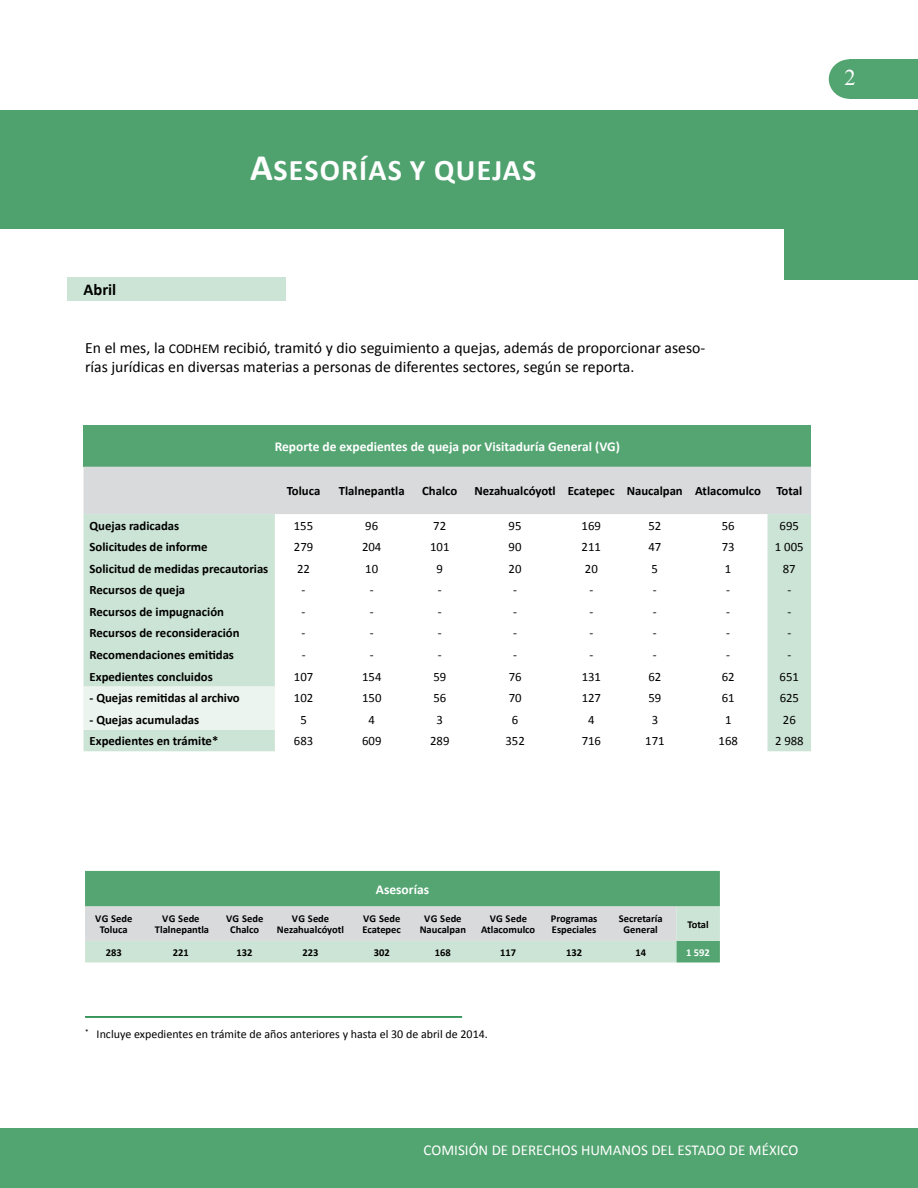
<style>
.page{position:relative;width:918px;height:1188px;background:#fff}
.page>*{position:absolute;margin:0;border:0;box-sizing:border-box;transform-origin:0 0}
.t1{font:700 30px "Calibri";letter-spacing:.04em;color:#fff}
.t2{font:22.5px "Times New Roman";color:#fff}
.t3{font:700 16.5px "Calibri";color:#000}
.t4{font:15.75px/18.9px "Calibri";color:#000}
.t5{font:15px "Calibri";color:#fff}
.t6{font:700 13.5px "Calibri";color:#fff}
.t7{font:700 12.75px "Calibri";color:#000}
.t8{font:12.75px "Calibri";color:#000}
.t9{font:12px "Calibri";color:#000}
.t10{font:700 10.5px/10.5px "Calibri";color:#000;text-align:center}
.t11{font:700 10.5px "Calibri";color:#fff}
.s1{font-size:37.5px}
.s2{font-size:13.5px}
</style>
<div class="page">
<div style="left:849px;top:59px;width:69px;height:40px;background:#52a470"></div>
<div style="left:829px;top:59px;width:41px;height:40px;background:#52a470;border-radius:50%"></div>
<div style="left:0;top:1128px;width:918px;height:60px;background:#52a470"></div>
<div style="left:0;top:110px;width:918px;height:118px;background:#4fa26e"></div>
<div style="left:785px;top:187px;width:133px;height:93px;background:#4fa26e"></div>
<div style="left:85px;top:871px;width:635px;height:35px;background:#54a572"></div>
<svg style="left:85px;top:906px;width:635px;height:56px;background:#d0dcd5"></svg>
<div style="left:67px;top:277px;width:218px;height:24px;background:#cce4d5"></div>
<div style="left:84px;top:425px;width:727px;height:42px;background:#54a572"></div>
<div style="left:84px;top:467px;width:727px;height:47px;background:#d9dadb"></div>
<svg style="left:84px;top:514px;width:727px;height:237px"></svg>
<div style="left:84px;top:687px;width:191px;height:43px;background:#ebf4ee"></div>
<hr style="left:85px;top:1016px;width:377px;height:2px;background:#00792c">
<p class="t3" style="left:84px;top:279px;width:34px">Abril</p>
<h1 class="t1" style="left:250px;top:151px;width:286px"><span class="s1">A</span>SESORÍAS y QUEJAS</h1>
<p class="t4" style="left:85px;top:339px;width:622px">En el mes, la <span class="s2">CODHEM</span> recibió, tramitó y dio seguimiento a quejas, además de proporcionar aseso&shy;rías jurídicas en diversas materias a personas de diferentes sectores, según se reporta.</p>
<p class="t6" style="left:275px;top:438px;width:347px">Reporte de expedientes de queja por Visitaduría General (VG)</p>
<p class="t7" style="left:287px;top:483px;width:35px">Toluca</p>
<p class="t7" style="left:339px;top:483px;width:67px">Tlalnepantla</p>
<p class="t7" style="left:422px;top:483px;width:37px">Chalco</p>
<p class="t7" style="left:474px;top:483px;width:329px">Nezahualcóyotl Ecatepec Naucalpan Atlacomulco Total</p>
<p class="t7" style="left:90px;top:517px;width:91px">Quejas radicadas</p>
<p class="t8" style="left:294px;top:517px;width:21px">155</p>
<p class="t8" style="left:365px;top:517px;width:14px">96</p>
<p class="t8" style="left:433px;top:517px;width:14px">72</p>
<p class="t8" style="left:509px;top:517px;width:14px">95</p>
<p class="t8" style="left:582px;top:517px;width:21px">169</p>
<p class="t8" style="left:648px;top:517px;width:14px">52</p>
<p class="t8" style="left:722px;top:517px;width:14px">56</p>
<p class="t8" style="left:780px;top:517px;width:21px">695</p>
<p class="t7" style="left:90px;top:539px;width:120px">Solicitudes de informe</p>
<p class="t8" style="left:294px;top:539px;width:21px">279</p>
<p class="t8" style="left:362px;top:539px;width:21px">204</p>
<p class="t8" style="left:430px;top:539px;width:21px">101</p>
<p class="t8" style="left:509px;top:539px;width:14px">90</p>
<p class="t8" style="left:582px;top:539px;width:21px">211</p>
<p class="t8" style="left:648px;top:539px;width:14px">47</p>
<p class="t8" style="left:722px;top:539px;width:14px">73</p>
<p class="t8" style="left:775px;top:539px;width:30px">1 005</p>
<p class="t7" style="left:90px;top:560px;width:180px">Solicitud de medidas precautorias</p>
<p class="t8" style="left:297px;top:560px;width:14px">22</p>
<p class="t8" style="left:365px;top:560px;width:14px">10</p>
<p class="t8" style="left:437px;top:560px;width:8px">9</p>
<p class="t8" style="left:509px;top:560px;width:14px">20</p>
<p class="t8" style="left:585px;top:560px;width:14px">20</p>
<p class="t8" style="left:652px;top:560px;width:8px">5</p>
<p class="t8" style="left:725px;top:560px;width:8px">1</p>
<p class="t8" style="left:783px;top:560px;width:14px">87</p>
<p class="t7" style="left:90px;top:582px;width:97px">Recursos de queja</p>
<p class="t8" style="left:302px;top:582px;width:5px">-</p>
<p class="t8" style="left:370px;top:582px;width:5px">-</p>
<p class="t8" style="left:438px;top:582px;width:5px">-</p>
<p class="t8" style="left:513px;top:582px;width:5px">-</p>
<p class="t8" style="left:589px;top:582px;width:5px">-</p>
<p class="t8" style="left:653px;top:582px;width:5px">-</p>
<p class="t8" style="left:726px;top:582px;width:5px">-</p>
<p class="t8" style="left:787px;top:582px;width:5px">-</p>
<p class="t7" style="left:90px;top:604px;width:136px">Recursos de impugnación</p>
<p class="t8" style="left:302px;top:604px;width:5px">-</p>
<p class="t8" style="left:370px;top:604px;width:5px">-</p>
<p class="t8" style="left:438px;top:604px;width:5px">-</p>
<p class="t8" style="left:513px;top:604px;width:5px">-</p>
<p class="t8" style="left:589px;top:604px;width:5px">-</p>
<p class="t8" style="left:653px;top:604px;width:5px">-</p>
<p class="t8" style="left:726px;top:604px;width:5px">-</p>
<p class="t8" style="left:787px;top:604px;width:5px">-</p>
<p class="t7" style="left:90px;top:625px;width:151px">Recursos de reconsideración</p>
<p class="t8" style="left:302px;top:625px;width:5px">-</p>
<p class="t8" style="left:370px;top:625px;width:5px">-</p>
<p class="t8" style="left:438px;top:625px;width:5px">-</p>
<p class="t8" style="left:513px;top:625px;width:5px">-</p>
<p class="t8" style="left:589px;top:625px;width:5px">-</p>
<p class="t8" style="left:653px;top:625px;width:5px">-</p>
<p class="t8" style="left:726px;top:625px;width:5px">-</p>
<p class="t8" style="left:787px;top:625px;width:5px">-</p>
<p class="t7" style="left:90px;top:647px;width:146px">Recomendaciones emitidas</p>
<p class="t8" style="left:302px;top:647px;width:5px">-</p>
<p class="t8" style="left:370px;top:647px;width:5px">-</p>
<p class="t8" style="left:438px;top:647px;width:5px">-</p>
<p class="t8" style="left:513px;top:647px;width:5px">-</p>
<p class="t8" style="left:589px;top:647px;width:5px">-</p>
<p class="t8" style="left:653px;top:647px;width:5px">-</p>
<p class="t8" style="left:726px;top:647px;width:5px">-</p>
<p class="t8" style="left:787px;top:647px;width:5px">-</p>
<p class="t7" style="left:90px;top:668px;width:125px">Expedientes concluidos</p>
<p class="t8" style="left:294px;top:668px;width:21px">107</p>
<p class="t8" style="left:362px;top:668px;width:21px">154</p>
<p class="t8" style="left:433px;top:668px;width:14px">59</p>
<p class="t8" style="left:509px;top:668px;width:14px">76</p>
<p class="t8" style="left:582px;top:668px;width:21px">131</p>
<p class="t8" style="left:648px;top:668px;width:14px">62</p>
<p class="t8" style="left:722px;top:668px;width:14px">62</p>
<p class="t8" style="left:780px;top:668px;width:21px">651</p>
<p class="t7" style="left:90px;top:690px;width:152px">- Quejas remitidas al archivo</p>
<p class="t8" style="left:294px;top:690px;width:21px">102</p>
<p class="t8" style="left:362px;top:690px;width:21px">150</p>
<p class="t8" style="left:433px;top:690px;width:14px">56</p>
<p class="t8" style="left:509px;top:690px;width:14px">70</p>
<p class="t8" style="left:582px;top:690px;width:21px">127</p>
<p class="t8" style="left:648px;top:690px;width:14px">59</p>
<p class="t8" style="left:722px;top:690px;width:14px">61</p>
<p class="t8" style="left:780px;top:690px;width:21px">625</p>
<p class="t7" style="left:90px;top:711px;width:111px">- Quejas acumuladas</p>
<p class="t8" style="left:300px;top:711px;width:8px">5</p>
<p class="t8" style="left:369px;top:711px;width:8px">4</p>
<p class="t8" style="left:437px;top:711px;width:8px">3</p>
<p class="t8" style="left:512px;top:711px;width:8px">6</p>
<p class="t8" style="left:588px;top:711px;width:8px">4</p>
<p class="t8" style="left:652px;top:711px;width:8px">3</p>
<p class="t8" style="left:725px;top:711px;width:8px">1</p>
<p class="t8" style="left:783px;top:711px;width:14px">26</p>
<p class="t7" style="left:90px;top:733px;width:130px">Expedientes en trámite*</p>
<p class="t8" style="left:294px;top:733px;width:21px">683</p>
<p class="t8" style="left:362px;top:733px;width:21px">609</p>
<p class="t8" style="left:430px;top:733px;width:21px">289</p>
<p class="t8" style="left:506px;top:733px;width:21px">352</p>
<p class="t8" style="left:582px;top:733px;width:21px">716</p>
<p class="t8" style="left:645px;top:733px;width:21px">171</p>
<p class="t8" style="left:719px;top:733px;width:21px">168</p>
<p class="t8" style="left:775px;top:733px;width:30px">2 988</p>
<h2 class="t2" style="left:845px;top:63px;width:13px">2</h2>
<p class="t6" style="left:376px;top:881px;width:55px">Asesorías</p>
<p class="t10" style="left:95px;top:914px;width:39px">VG sede<br>Toluca</p>
<p class="t10" style="left:155px;top:914px;width:56px">VG sede<br>Tlalnepantla</p>
<p class="t10" style="left:226px;top:914px;width:39px">VG sede<br>Chalco</p>
<p class="t10" style="left:277px;top:914px;width:69px">VG sede<br>Nezahualcóyotl</p>
<p class="t10" style="left:362px;top:914px;width:40px;text-align:left">VG sede<br>Ecatepec</p>
<p class="t10" style="left:420px;top:914px;width:48px">VG sede<br>Naucalpan</p>
<p class="t10" style="left:481px;top:914px;width:56px">VG sede<br>Atlacomulco</p>
<p class="t10" style="left:551px;top:914px;width:48px;text-align:left">Programas<br>Especiales</p>
<p class="t10" style="left:619px;top:914px;width:45px">Secretaría<br>General</p>
<p class="t10" style="left:688px;top:919px;width:23px">Total</p>
<p class="t10" style="left:106px;top:947px;width:17px">283</p>
<p class="t10" style="left:173px;top:947px;width:17px">221</p>
<p class="t10" style="left:237px;top:947px;width:17px">132</p>
<p class="t10" style="left:302px;top:947px;width:17px">223</p>
<p class="t10" style="left:374px;top:947px;width:17px">302</p>
<p class="t10" style="left:435px;top:947px;width:17px">168</p>
<p class="t10" style="left:500px;top:947px;width:17px">117</p>
<p class="t10" style="left:566px;top:947px;width:17px">132</p>
<p class="t10" style="left:635px;top:947px;width:12px">14</p>
<p class="t11" style="left:686px;top:945px;width:25px">1 592</p>
<p class="t9" style="left:85px;top:1026px;width:404px"><sup>*</sup> Incluye expedientes en trámite de años anteriores y hasta el 30 de abril de 2014.</p>
<p class="t5" style="left:424px;top:1140px;width:376px">COMISIÓN DE DERECHOS HUMANOS DEL ESTADO DE MÉXICO</p>
</div>
